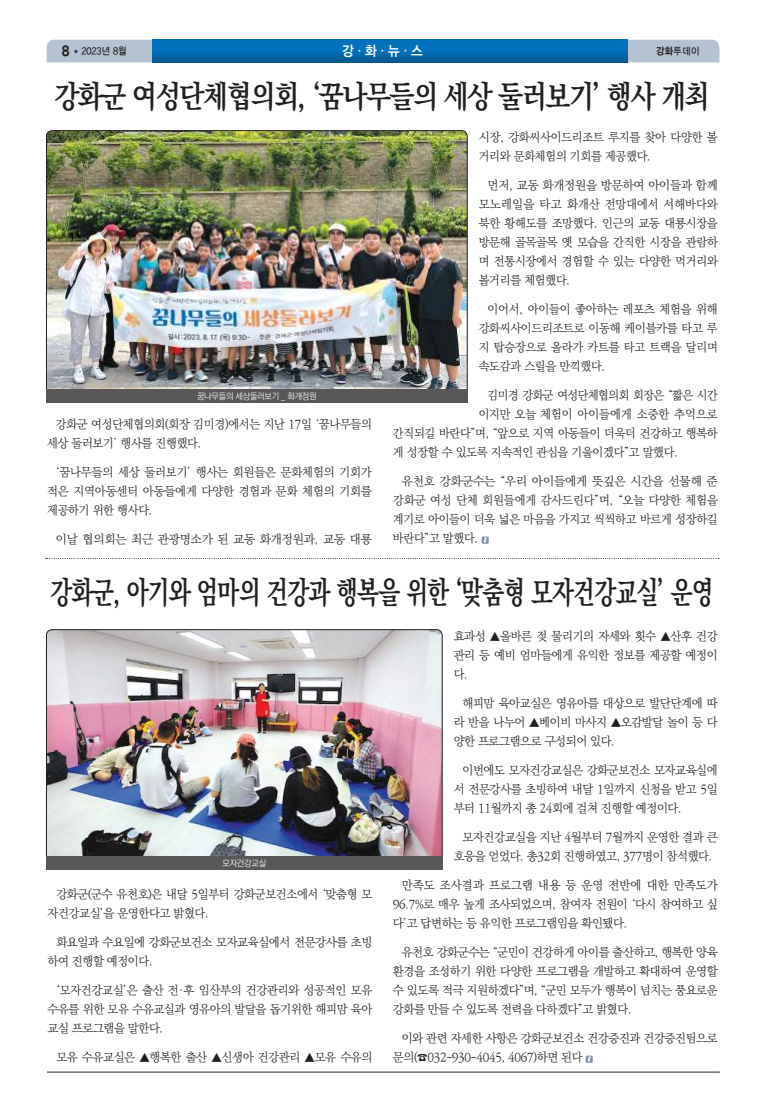
<style>
.page{position:relative;width:766px;height:1112px;background:#fff}
.page>*{position:absolute;margin:0;border:0;box-sizing:border-box;transform-origin:0 0}
.t1{font:700 31px "Ko Pub Batang";letter-spacing:-.03em;color:#241f1f;scale:.75 1}
.t2{font:700 31px "Ko Pub Batang";letter-spacing:-.05em;color:#241f1f;scale:.86 1}
.t3{font:14px "YDIYGO340";color:#fff;scale:.9 1}
.t4{font:14px "YDIYGO360";color:#241f1f;scale:.9 1}
.t5{font:300 12px/19px "Ko Pub Batang";letter-spacing:-.03em;color:#241f1f;text-align:justify}
.t6{font:300 12px/19px "Ko Pub Batang";letter-spacing:-.03em;color:#241f1f;text-align:justify;scale:.96 1}
.t7{font:300 12px "Ko Pub Batang";letter-spacing:-.01em;color:#241f1f}
.t8{font:300 12px "Ko Pub Batang";letter-spacing:-.03em;color:#241f1f;scale:.95 1}
.t9{font:300 12px "Ko Pub Batang";letter-spacing:.01em;color:#241f1f;scale:.95 1}
.t10{font:10px "YDIYGO330";color:#241f1f;scale:.9 1}
.t11{font:300 8.8px "Ko Pub Dotum";letter-spacing:-.03em;color:#fff}
.s1{font-family:"YDIYGO310";font-size:5px;color:#35336b}
.s2{font-family:"Ko Pub Batang";font-weight:300}
.s3{font-family:"YDIYGO350"}
</style>
<div class="page">
<hr style="left:47px;top:1071px;width:672px;height:1px;background:#241f1f">
<div style="left:47px;top:40px;width:672px;height:22px;background:#b5c2d1"></div>
<div style="left:153px;top:40px;width:474px;height:22px;background:linear-gradient(to bottom,#0078c9,#016099)"></div>
<img style="left:47px;top:131px;width:420px;height:258px">
<div style="left:46px;top:389px;width:421px;height:14px;background:#5a5758"></div>
<img style="left:47px;top:629px;width:395px;height:226px">
<div style="left:46px;top:855px;width:396px;height:14px;background:#5a5758"></div>
<svg style="left:481px;top:536px;width:7px;height:7px"></svg>
<svg style="left:585px;top:1055px;width:7px;height:7px"></svg>
<svg style="left:46px;top:558px;width:672px;height:1px"></svg>
<p class="t4" style="left:62px;top:43px;width:9px">8</p>
<p class="t10" style="left:74px;top:45px;width:60px"><span class="s1">●</span> 2023년 8월</p>
<p class="t3" style="left:342px;top:43px;width:91px">강<span class="s2">ㆍ</span>화<span class="s2">ㆍ</span>뉴<span class="s2">ㆍ</span>스</p>
<p class="t10" style="left:656px;top:45px;width:50px"><span class="s3">강화</span>투데이</p>
<h1 class="t2" style="left:54px;top:80px;width:763px">강화군 여성단체협의회, ‘꿈나무들의 세상 둘러보기’ 행사 개최</h1>
<p class="t11" style="left:197px;top:391px;width:121px">꿈나무들의 세상둘러보기 _ 화개정원</p>
<p class="t6" style="left:47px;top:415px;width:340px;text-indent:9px">강화군 여성단체협의회(회장 김미경)에서는 지난 17일 ‘꿈나무들의 세상 둘러보기’ 행사를 진행했다.</p>
<p class="t5" style="left:47px;top:463px;width:326px;text-indent:9px">‘꿈나무들의 세상 둘러보기’ 행사는 회원들은 문화체험의 기회가 적은 지역아동센터 아동들에게 다양한 경험과 문화 체험의 기회를 제공하기 위한 행사다.</p>
<p class="t7" style="left:56px;top:533px;width:317px">이날 협의회는 최근 관광명소가 된 교동 화개정원과, 교동 대룡</p>
<p class="t5" style="left:478px;top:128px;width:240px">시장, 강화씨사이드리조트 루지를 찾아 다양한 볼 거리와 문화체험의 기회를 제공했다.</p>
<p class="t5" style="left:478px;top:176px;width:240px;text-indent:9px">먼저, 교동 화개정원을 방문하여 아이들과 함께 모노레일을 타고 화개산 전망대에서 서해바다와 북한 황해도를 조망했다. 인근의 교동 대룡시장을 방문해 골목골목 옛 모습을 간직한 시장을 관람하 며 전통시장에서 경험할 수 있는 다양한 먹거리와 볼거리를 체험했다.</p>
<p class="t6" style="left:478px;top:300px;width:250px;text-indent:9px">이어서, 아이들이 좋아하는 레포츠 체험을 위해 강화씨사이드리조트로 이동해 케이블카를 타고 루 지 탑승장으로 올라가 카트를 타고 트랙을 달리며 속도감과 스릴을 만끽했다.</p>
<p class="t8" style="left:487px;top:389px;width:244px">김미경 강화군 여성단체협의회 회장은 “짧은 시간</p>
<p class="t9" style="left:478px;top:408px;width:253px">이지만 오늘 체험이 아이들에게 소중한 추억으로</p>
<p class="t6" style="left:393px;top:424px;width:340px">간직되길 바란다”며, “앞으로 지역 아동들이 더욱더 건강하고 행복하</p>
<p class="t6" style="left:393px;top:443px;width:298px">게 성장할 수 있도록 지속적인 관심을 기울이겠다”고 말했다.</p>
<p class="t5" style="left:393px;top:472px;width:326px;text-indent:9px">유천호 강화군수는 “우리 아이들에게 뜻깊은 시간을 선물해 준 강화군 여성 단체 회원들에게 감사드린다”며, “오늘 다양한 체험을 계기로 아이들이 더욱 넓은 마음을 가지고 씩씩하고 바르게 성장하길 바란다”고 말했다.</p>
<h1 class="t1" style="left:50px;top:576px;width:885px">강화군, 아기와 엄마의 건강과 행복을 위한 ‘맞춤형 모자건강교실’ 운영</h1>
<p class="t11" style="left:222px;top:858px;width:45px">모자건강교실</p>
<p class="t5" style="left:47px;top:885px;width:326px;text-indent:9px">강화군(군수 유천호)은 내달 5일부터 강화군보건소에서 ‘맞춤형 모 자건강교실’을 운영한다고 밝혔다.</p>
<p class="t5" style="left:47px;top:933px;width:326px;text-indent:9px">화요일과 수요일에 강화군보건소 모자교육실에서 전문강사를 초빙 하여 진행할 예정이다.</p>
<p class="t5" style="left:47px;top:981px;width:326px;text-indent:9px">‘모자건강교실’은 출산 전·후 임산부의 건강관리와 성공적인 모유 수유를 위한 모유 수유교실과 영유아의 발달을 돕기위한 해피맘 육아 교실 프로그램을 말한다.</p>
<p class="t5" style="left:56px;top:1048px;width:317px">모유 수유교실은 ▲행복한 출산 ▲신생아 건강관리 ▲모유 수유의</p>
<p class="t5" style="left:453px;top:627px;width:265px">효과성 ▲올바른 젖 물리기의 자세와 횟수 ▲산후 건강 관리 등 예비 엄마들에게 유익한 정보를 제공할 예정이 다.</p>
<p class="t5" style="left:453px;top:694px;width:265px;text-indent:9px">해피맘 육아교실은 영유아를 대상으로 발단단계에 따 라 반을 나누어 ▲베이비 마사지 ▲오감발달 놀이 등 다 양한 프로그램으로 구성되어 있다.</p>
<p class="t5" style="left:453px;top:761px;width:265px;text-indent:9px">이번에도 모자건강교실은 강화군보건소 모자교육실에 서 전문강사를 초빙하여 내달 1일까지 신청을 받고 5일 부터 11월까지 총 24회에 걸쳐 진행할 예정이다.</p>
<p class="t5" style="left:453px;top:828px;width:265px;text-indent:9px">모자건강교실을 지난 4월부터 7월까지 운영한 결과 큰 호응을 얻었다. 총32회 진행하였고, 377명이 참석했다.</p>
<p class="t5" style="left:393px;top:876px;width:326px;text-indent:9px">만족도 조사결과 프로그램 내용 등 운영 전반에 대한 만족도가 96.7%로 매우 높게 조사되었으며, 참여자 전원이 ‘다시 참여하고 싶 다’고 답변하는 등 유익한 프로그램임을 확인됐다.</p>
<p class="t5" style="left:393px;top:943px;width:326px;text-indent:9px">유천호 강화군수는 “군민이 건강하게 아이를 출산하고, 행복한 양육 환경을 조성하기 위한 다양한 프로그램을 개발하고 확대하여 운영할 수 있도록 적극 지원하겠다”며, “군민 모두가 행복이 넘치는 풍요로운 강화를 만들 수 있도록 전력을 다하겠다”고 밝혔다.</p>
<p class="t5" style="left:393px;top:1029px;width:326px;text-indent:9px">이와 관련 자세한 사항은 강화군보건소 건강증진과 건강증진팀으로 문의(☎032-930-4045, 4067)하면 된다</p>
</div>
